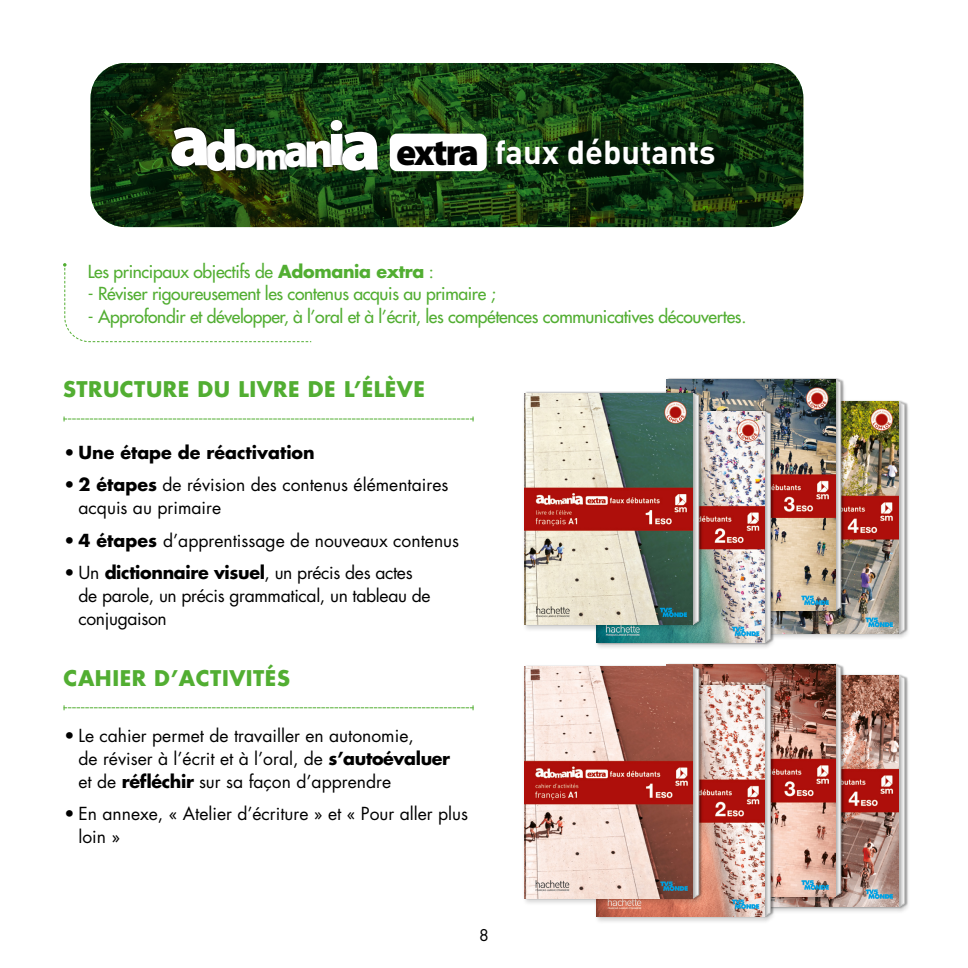
<style>
.page{position:relative;width:968px;height:968px;background:#fff}
.page>*{position:absolute;margin:0;border:0;box-sizing:border-box;transform-origin:0 0}
.t1{font:900 75.42px "Myriad Pro";color:#fff}
.t2{font:700 32.73px "DIN Pro";color:#fff}
.t3{font:700 21px "Futura Std";letter-spacing:.025em;color:#52ae32}
.t4{font:17.5px/22.8px "Futura Std";color:#000}
.t5{font:500 17.5px "Futura Std";letter-spacing:-.02em;color:#52ae32}
.t6{font:17.5px/22.8px "Futura Std";letter-spacing:-.02em;color:#000}
.t7{font:700 17.5px "Futura Std";color:#000}
.t8{font:15.75px "Futura Std";color:#000}
.s1{font-size:58.1px}
.s2{font-size:48.3px}
.s3{font-size:39.55px}
.s4{font-size:52.32px}
.s5{font-size:63.18px}
.s6{font-family:"Myriad Pro";font-weight:900;font-size:37.62px;color:#000}
.s7{font-weight:700}
</style>
<div class="page">
<div style="left:895px;top:398px;width:13px;height:238px;background:#000;opacity:.05"></div>
<svg style="left:904px;top:401px;width:1px;height:232px"></svg>
<div style="left:728px;top:401px;width:176px;height:240px;background:#000;opacity:.15"></div>
<div style="left:726px;top:398px;width:176px;height:238px;background:#000;opacity:.05"></div>
<img style="left:776px;top:402px;width:122px;height:231px">
<div style="left:895px;top:672px;width:13px;height:238px;background:#000;opacity:.05"></div>
<svg style="left:904px;top:675px;width:1px;height:232px"></svg>
<div style="left:728px;top:675px;width:176px;height:240px;background:#000;opacity:.15"></div>
<div style="left:726px;top:672px;width:176px;height:238px;background:#000;opacity:.05"></div>
<img style="left:776px;top:675px;width:122px;height:231px">
<div style="left:832px;top:379px;width:15px;height:239px;background:#000;opacity:.15"></div>
<div style="left:831px;top:376px;width:13px;height:238px;background:#000;opacity:.05"></div>
<svg style="left:840px;top:379px;width:1px;height:232px"></svg>
<div style="left:663px;top:376px;width:175px;height:238px;background:#000;opacity:.05"></div>
<img style="left:666px;top:379px;width:168px;height:231px">
<div style="left:832px;top:664px;width:15px;height:239px;background:#000;opacity:.15"></div>
<div style="left:831px;top:661px;width:13px;height:238px;background:#000;opacity:.05"></div>
<svg style="left:840px;top:664px;width:1px;height:232px"></svg>
<div style="left:663px;top:661px;width:175px;height:238px;background:#000;opacity:.05"></div>
<img style="left:702px;top:664px;width:132px;height:232px">
<div style="left:762px;top:411px;width:14px;height:239px;background:#000;opacity:.15"></div>
<div style="left:760px;top:408px;width:14px;height:238px;background:#000;opacity:.05"></div>
<div style="left:593px;top:410px;width:177px;height:240px;background:#000;opacity:.15"></div>
<div style="left:592px;top:408px;width:175px;height:238px;background:#000;opacity:.05"></div>
<img style="left:596px;top:411px;width:168px;height:231px">
<div style="left:762px;top:684px;width:14px;height:240px;background:#000;opacity:.15"></div>
<div style="left:760px;top:681px;width:14px;height:238px;background:#000;opacity:.05"></div>
<div style="left:593px;top:684px;width:177px;height:240px;background:#000;opacity:.15"></div>
<div style="left:592px;top:681px;width:175px;height:238px;background:#000;opacity:.05"></div>
<img style="left:596px;top:685px;width:168px;height:231px">
<div style="left:690px;top:392px;width:15px;height:240px;background:#000;opacity:.15"></div>
<div style="left:689px;top:389px;width:13px;height:239px;background:#000;opacity:.05"></div>
<svg style="left:698px;top:392px;width:1px;height:233px"></svg>
<div style="left:522px;top:392px;width:176px;height:240px;background:#000;opacity:.15"></div>
<div style="left:521px;top:389px;width:175px;height:238px;background:#000;opacity:.05"></div>
<img style="left:524px;top:393px;width:168px;height:231px">
<div style="left:690px;top:666px;width:15px;height:239px;background:#000;opacity:.15"></div>
<div style="left:689px;top:663px;width:13px;height:238px;background:#000;opacity:.05"></div>
<svg style="left:698px;top:666px;width:1px;height:232px"></svg>
<div style="left:522px;top:666px;width:176px;height:239px;background:#000;opacity:.15"></div>
<div style="left:521px;top:663px;width:175px;height:238px;background:#000;opacity:.05"></div>
<img style="left:524px;top:666px;width:168px;height:232px">
<svg style="left:63px;top:263px;width:249px;height:79px"></svg>
<svg style="left:64px;top:417px;width:409px;height:4px"></svg>
<svg style="left:64px;top:705px;width:409px;height:4px"></svg>
<img style="left:91px;top:63px;width:712px;height:164px">
<div style="left:390px;top:134px;width:96px;height:37px;background:#fff;border-radius:7px"></div>
<div style="left:230px;top:141px;width:30px;height:29px;background:#000;opacity:.8"></div>
<div style="left:254px;top:147px;width:35px;height:25px;background:#000;opacity:.8"></div>
<div style="left:202px;top:127px;width:36px;height:46px;background:#000;opacity:.8"></div>
<div style="left:169px;top:125px;width:40px;height:43px;background:#000;opacity:.8"></div>
<div style="left:283px;top:140px;width:27px;height:29px;background:#000;opacity:.8"></div>
<div style="left:304px;top:138px;width:31px;height:31px;background:#000;opacity:.8"></div>
<div style="left:328px;top:118px;width:17px;height:49px;background:#000;opacity:.8"></div>
<div style="left:339px;top:130px;width:41px;height:43px;background:#000;opacity:.8"></div>
<h1 class="t1" style="left:168px;top:94px;width:213px;rotate:-1deg">a<span class="s1">d</span><span class="s2">o</span><span class="s3">m</span><span class="s2">a</span><span class="s4">n</span><span class="s5">i</span>a</h1>
<h2 class="t2" style="left:396px;top:125px;width:321px"><span class="s6">extra</span> faux débutants</h2>
<p class="t5" style="left:88px;top:260px;width:347px">Les principaux objectifs de <span class="s7">Adomania extra</span> :</p>
<p class="t5" style="left:88px;top:283px;width:409px">- Réviser rigoureusement les contenus acquis au primaire ;</p>
<p class="t5" style="left:88px;top:305px;width:660px">- Approfondir et développer, à l’oral et à l’écrit, les compétences communicatives découvertes.</p>
<p class="t3" style="left:63px;top:375px;width:363px">STRUCTURE DU LIVRE DE L’ÉLÈVE</p>
<p class="t7" style="left:64px;top:440px;width:253px">• Une étape de réactivation</p>
<p class="t4" style="left:78px;top:473px;width:371px;text-indent:-15px"><span class="s7">• 2 étapes</span> de révision des contenus élémentaires acquis au primaire</p>
<p class="t4" style="left:64px;top:529px;width:397px"><span class="s7">• 4 étapes</span> d’apprentissage de nouveaux contenus</p>
<p class="t6" style="left:78px;top:561px;width:353px;text-indent:-15px"><span class="s7">•</span> Un <span class="s7">dictionnaire visuel</span>, un précis des actes de parole, un précis grammatical, un tableau de conjugaison</p>
<p class="t3" style="left:64px;top:664px;width:228px">CAHIER D’ACTIVITÉS</p>
<p class="t4" style="left:78px;top:724px;width:373px;text-indent:-15px"><span class="s7">•</span> Le cahier permet de travailler en autonomie,<br>de réviser à l’écrit et à l’oral, de <span class="s7">s’autoévaluer </span>et de <span class="s7">réfléchir</span> sur sa façon d’apprendre</p>
<p class="t4" style="left:78px;top:802px;width:391px;text-indent:-15px"><span class="s7">•</span> En annexe, « Atelier d’écriture » et « Pour aller plus loin »</p>
<p class="t8" style="left:479px;top:925px;width:11px">8</p>
</div>
